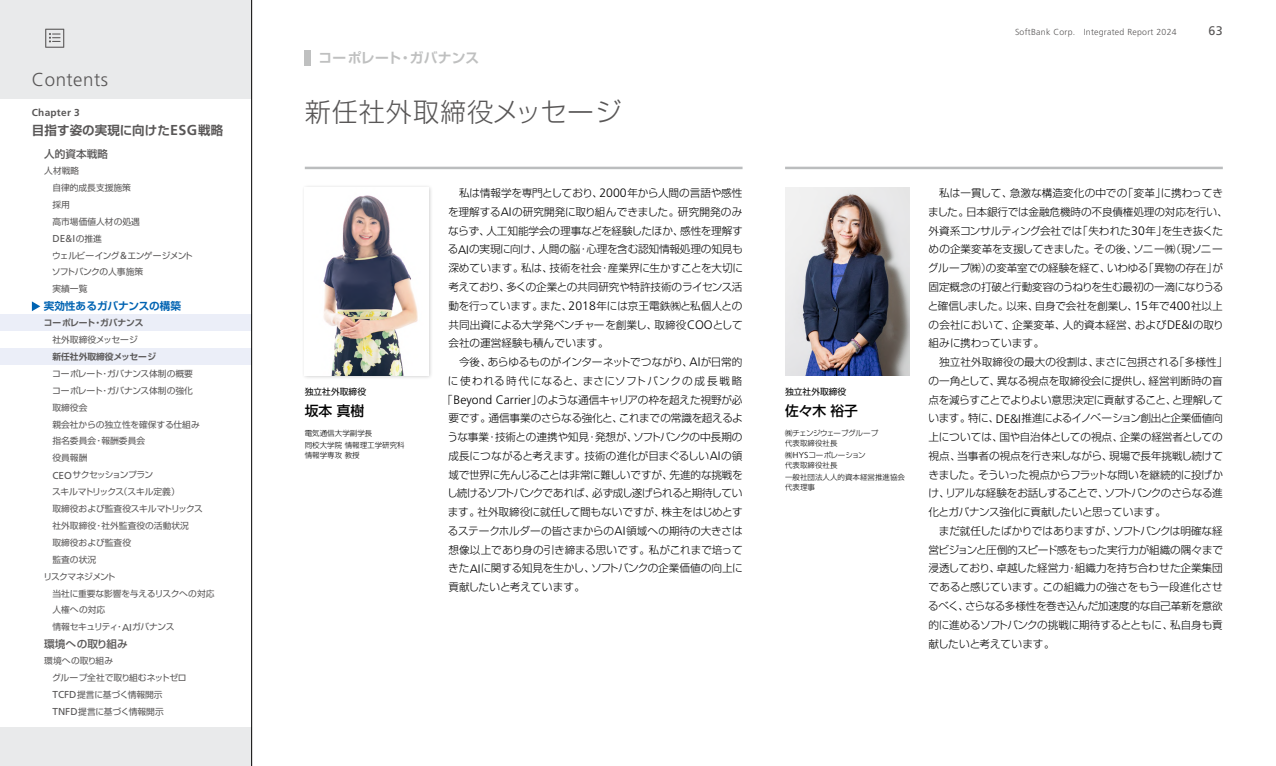
<style>
.page{position:relative;width:1276px;height:766px;background:#fff}
.page>*{position:absolute;margin:0;border:0;box-sizing:border-box;transform-origin:0 0}
.t1{font:300 26.25px "Shin Go Pr 6";letter-spacing:.03em;color:#595757}
.t2{font:300 18.62px "Frutiger LT Pro";letter-spacing:.025em;color:#595757}
.t3{font:700 13.75px "Shin Go Pr 6 De";letter-spacing:.02em;color:#bfc0c0}
.t4{font:500 13.75px "Shin Go Pr 6";color:#000}
.t5{font:700 12.5px "Shin Go Pr 6 De";letter-spacing:.01em;color:#595757}
.t6{font:12.5px "Frutiger LT Pro";color:#595757}
.t7{font:300 10.62px/18.8px "Shin Go Pr 6";letter-spacing:-.015em;color:#000;text-align:justify}
.t8{font:300 10.62px "Shin Go Pr 6";letter-spacing:-.075em;color:#000}
.t9{font:300 10.62px "Shin Go Pr 6";letter-spacing:.1em;color:#000}
.t10{font:500 10.62px "Shin Go Pr 6";color:#595757}
.t11{font:700 10.62px "Shin Go Pr 6 De";color:#0063b2}
.t12{font:700 10.12px "Frutiger LT Pro";letter-spacing:.025em;color:#595757}
.t13{font:10.12px "Frutiger LT Pro";color:#595757}
.t14{font:8.75px/16.9px "Shin Go Pr 6";letter-spacing:-.005em;color:#595757}
.t15{font:8.75px/16.9px "Shin Go Pr 6";letter-spacing:-.05em;color:#595757}
.t16{font:300 8.75px "Frutiger LT Pro";letter-spacing:.03em;color:#595757}
.t17{font:700 8.75px "Shin Go Pr 6 De";color:#595757}
.t18{font:8.75px "Shin Go Pr 6";letter-spacing:-.07em;color:#595757}
.t19{font:8.75px "Shin Go Pr 6";letter-spacing:-.025em;color:#595757}
.t20{font:8.75px "Shin Go Pr 6";letter-spacing:-.035em;color:#595757}
.t21{font:8.75px "Shin Go Pr 6";color:#000}
.t22{font:300 7.5px/10px "Shin Go Pr 6";color:#000}
.s1{font-family:"Frutiger LT Pro";font-size:14.38px}
.s2{font-family:"Shin Go Pr 6";font-size:8.75px}
.s3{font-family:"Frutiger LT Pro";font-size:10.12px}
.s4{font-family:"Frutiger LT Pro";font-size:12.25px}
.s5{font-family:"Frutiger LT Pro";font-size:8.62px}
</style>
<div class="page">
<img style="left:785px;top:188px;width:124px;height:187px">
<div style="left:301px;top:184px;width:132px;height:195px;background:#000;opacity:.2"></div>
<img style="left:305px;top:188px;width:124px;height:187px">
<hr style="left:305px;top:167px;width:437px;height:2px;background:#bbbdbe">
<hr style="left:785px;top:167px;width:437px;height:2px;background:#bbbdbe">
<div style="left:0;top:0;width:252px;height:765px;background:#e9eaeb"></div>
<div style="left:0;top:99px;width:252px;height:627px;background:#fff"></div>
<svg style="left:45px;top:29px;width:19px;height:19px"></svg>
<div style="left:0;top:348px;width:252px;height:17px;background:#ebeef8"></div>
<svg style="left:32px;top:301px;width:8px;height:10px"></svg>
<div style="left:305px;top:50px;width:6px;height:16px;background:#bfc0c0"></div>
<div style="left:0;top:314px;width:252px;height:17px;background:#ebeef8"></div>
<hr style="left:251px;top:0;width:1px;height:765px;background:#000">
<h2 class="t2" style="left:32px;top:68px;width:78px">Contents</h2>
<p class="t12" style="left:32px;top:106px;width:49px">Chapter 3</p>
<p class="t5" style="left:32px;top:120px;width:193px">目指す姿の実現に向けた<span class="s1">ESG</span>戦略</p>
<p class="t10" style="left:44px;top:145px;width:65px">人的資本戦略</p>
<p class="t14" style="left:52px;top:162px;width:89px;text-indent:-8px">人材戦略<br>自律的成長支援施策採用<br>高市場価値人材の処遇</p>
<p class="t13" style="left:52px;top:232px;width:51px">DE&amp;I<span class="s2">の推進</span></p>
<p class="t15" style="left:52px;top:246px;width:143px">ウェルビーイング<span class="s3">&amp;</span>エンゲージメントソフトバンクの人事施策<br>実績一覧</p>
<p class="t11" style="left:44px;top:297px;width:139px">実効性あるガバナンスの構築</p>
<p class="t17" style="left:44px;top:315px;width:101px">コーポレート・ガバナンス</p>
<p class="t14" style="left:52px;top:330px;width:87px">社外取締役メッセージ</p>
<p class="t14" style="left:52px;top:364px;width:142px">コーポレート・ガバナンス体制の概要</p>
<p class="t14" style="left:52px;top:381px;width:142px">コーポレート・ガバナンス体制の強化</p>
<p class="t14" style="left:52px;top:398px;width:36px">取締役会</p>
<p class="t14" style="left:52px;top:415px;width:149px">親会社からの独立性を確保する仕組み</p>
<p class="t14" style="left:52px;top:432px;width:94px">指名委員会・報酬委員会</p>
<p class="t14" style="left:52px;top:449px;width:36px">役員報酬</p>
<p class="t18" style="left:52px;top:467px;width:102px"><span class="s3">CEO</span>サクセッションプラン</p>
<p class="t20" style="left:52px;top:484px;width:129px">スキルマトリックス（スキル定義）</p>
<p class="t14" style="left:52px;top:499px;width:152px">取締役および監査役スキルマトリックス</p>
<p class="t14" style="left:52px;top:516px;width:138px">社外取締役・社外監査役の活動状況</p>
<p class="t14" style="left:52px;top:533px;width:80px">取締役および監査役</p>
<p class="t14" style="left:52px;top:550px;width:45px">監査の状況</p>
<p class="t18" style="left:43px;top:569px;width:74px">リスクマネジメント</p>
<p class="t19" style="left:52px;top:586px;width:164px">当社に重要な影響を与えるリスクへの対応</p>
<p class="t14" style="left:52px;top:601px;width:54px">人権への対応</p>
<p class="t15" style="left:52px;top:617px;width:123px">情報セキュリティ・<span class="s3">AI</span>ガバナンス</p>
<p class="t10" style="left:44px;top:635px;width:85px">環境への取り組み</p>
<p class="t14" style="left:52px;top:651px;width:136px;text-indent:-8px">環境への取り組み<br>グループ全社で取り組むネットゼロ<br><span class="s3">TCFD</span>提言に基づく情報開示<br><span class="s3">TNFD</span>提言に基づく情報開示</p>
<p class="t17" style="left:52px;top:349px;width:105px">新任社外取締役メッセージ</p>
<p class="t3" style="left:318px;top:46px;width:162px">コーポレート・ガバナンス</p>
<h1 class="t1" style="left:305px;top:91px;width:318px">新任社外取締役メッセージ</h1>
<p class="t21" style="left:305px;top:384px;width:63px">独立社外取締役</p>
<p class="t4" style="left:305px;top:399px;width:61px">坂本真樹</p>
<p class="t22" style="left:305px;top:426px;width:101px;line-height:11.8px">電気通信大学副学長<br>同校大学院情報理工学研究科</p>
<p class="t22" style="left:305px;top:449px;width:56px">情報学専攻教授</p>
<p class="t7" style="left:448px;top:183px;width:296px;text-indent:11px">私は情報学を専門としており、<span class="s4">2000</span>年から人間の言語や感性を理解する<span class="s4">AI</span>の研究開発に取り組んできました。研究開発のみならず、人工知能学会の理事などを経験したほか、感性を理解する<span class="s4">AI</span>の実現に向け、人間の脳・心理を含む認知情報処理の知見も深めています。私は、技術を社会・産業界に生かすことを大切に考えており、多くの企業との共同研究や特許技術のライセンス活動を行っています。また、<span class="s4">2018</span>年には京王電鉄㈱と私個人との共同出資による大学発ベンチャーを創業し、取締役<span class="s4">COO</span>として会社の運営経験も積んでいます。</p>
<p class="t7" style="left:459px;top:351px;width:285px">今後、あらゆるものがインターネットでつながり、<span class="s4">AI</span>が日常的</p>
<p class="t9" style="left:448px;top:372px;width:296px">に使われる時代になると、まさにソフトバンクの成長戦略</p>
<p class="t7" style="left:442px;top:389px;width:302px">「<span class="s4">Beyond Carrier</span>」のような通信キャリアの枠を超えた視野が必</p>
<p class="t7" style="left:448px;top:408px;width:296px">要です。通信事業のさらなる強化と、これまでの常識を超えるよ</p>
<p class="t7" style="left:447px;top:426px;width:297px">うな事業・技術との連携や知見・発想が、ソフトバンクの中長期の</p>
<p class="t7" style="left:448px;top:445px;width:296px">成長につながると考えます。技術の進化が目まぐるしい<span class="s4">AI</span>の領</p>
<p class="t7" style="left:448px;top:464px;width:296px">域で世界に先んじることは非常に難しいですが、先進的な挑戦を</p>
<p class="t8" style="left:447px;top:484px;width:297px">し続けるソフトバンクであれば、必ず成し遂げられると期待してい</p>
<p class="t7" style="left:448px;top:501px;width:296px">ます。社外取締役に就任して間もないですが、株主をはじめとす</p>
<p class="t7" style="left:448px;top:520px;width:296px">るステークホルダーの皆さまからの<span class="s4">AI</span>領域への期待の大きさは</p>
<p class="t7" style="left:448px;top:539px;width:296px">想像以上であり身の引き締まる思いです。私がこれまで培って</p>
<p class="t7" style="left:448px;top:558px;width:296px">きた<span class="s4">AI</span>に関する知見を生かし、ソフトバンクの企業価値の向上に</p>
<p class="t7" style="left:448px;top:576px;width:138px">貢献したいと考えています。</p>
<p class="t16" style="left:1015px;top:27px;width:163px">SoftBank Corp. Integrated Report 2024</p>
<p class="t6" style="left:1208px;top:23px;width:16px">63</p>
<p class="t21" style="left:785px;top:384px;width:63px">独立社外取締役</p>
<p class="t4" style="left:785px;top:399px;width:74px">佐々木裕子</p>
<p class="t22" style="left:785px;top:427px;width:95px">㈱チェンジウェーブグループ代表取締役社長</p>
<p class="t22" style="left:785px;top:449px;width:82px">㈱<span class="s5">HYS</span>コーポレーション代表取締役社長</p>
<p class="t22" style="left:785px;top:471px;width:121px">一般社団法人人的資本経営推進協会代表理事</p>
<p class="t7" style="left:928px;top:183px;width:302px;text-align:left;text-indent:11px">私は一貫して、急激な構造変化の中での「変革」に携わってきました。日本銀行では金融危機時の不良債権処理の対応を行い、外資系コンサルティング会社では「失われた<span class="s4">30</span>年」を生き抜くための企業変革を支援してきました。その後、ソニー㈱（現ソニーグループ㈱）の変革室での経験を経て、いわゆる「異物の存在」が固定概念の打破と行動変容のうねりを生む最初の一滴になりうると確信しました。以来、自身で会社を創業し、<span class="s4">15</span>年で<span class="s4">400</span>社以上の会社において、企業変革、人的資本経営、および<span class="s4">DE&amp;I</span>の取り組みに携わっています。</p>
<p class="t7" style="left:928px;top:351px;width:301px;text-align:left;text-indent:11px">独立社外取締役の最大の役割は、まさに包摂される「多様性」の一角として、異なる視点を取締役会に提供し、経営判断時の盲点を減らすことでよりよい意思決定に貢献すること、と理解しています。特に、<span class="s4">DE&amp;I</span>推進によるイノベーション創出と企業価値向上については、国や自治体としての視点、企業の経営者としての視点、当事者の視点を行き来しながら、現場で長年挑戦し続けてきました。そういった視点からフラットな問いを継続的に投げかけ、リアルな経験をお話しすることで、ソフトバンクのさらなる進化とガバナンス強化に貢献したいと思っています。</p>
<p class="t7" style="left:928px;top:520px;width:296px;text-indent:11px">まだ就任したばかりではありますが、ソフトバンクは明確な経営ビジョンと圧倒的スピード感をもった実行力が組織の隅々まで浸透しており、卓越した経営力・組織力を持ち合わせた企業集団であると感じています。この組織力の強さをもう一段進化させるべく、さらなる多様性を巻き込んだ加速度的な自己革新を意欲的に進めるソフトバンクの挑戦に期待するとともに、私自身も貢献したいと考えています。</p>
</div>
